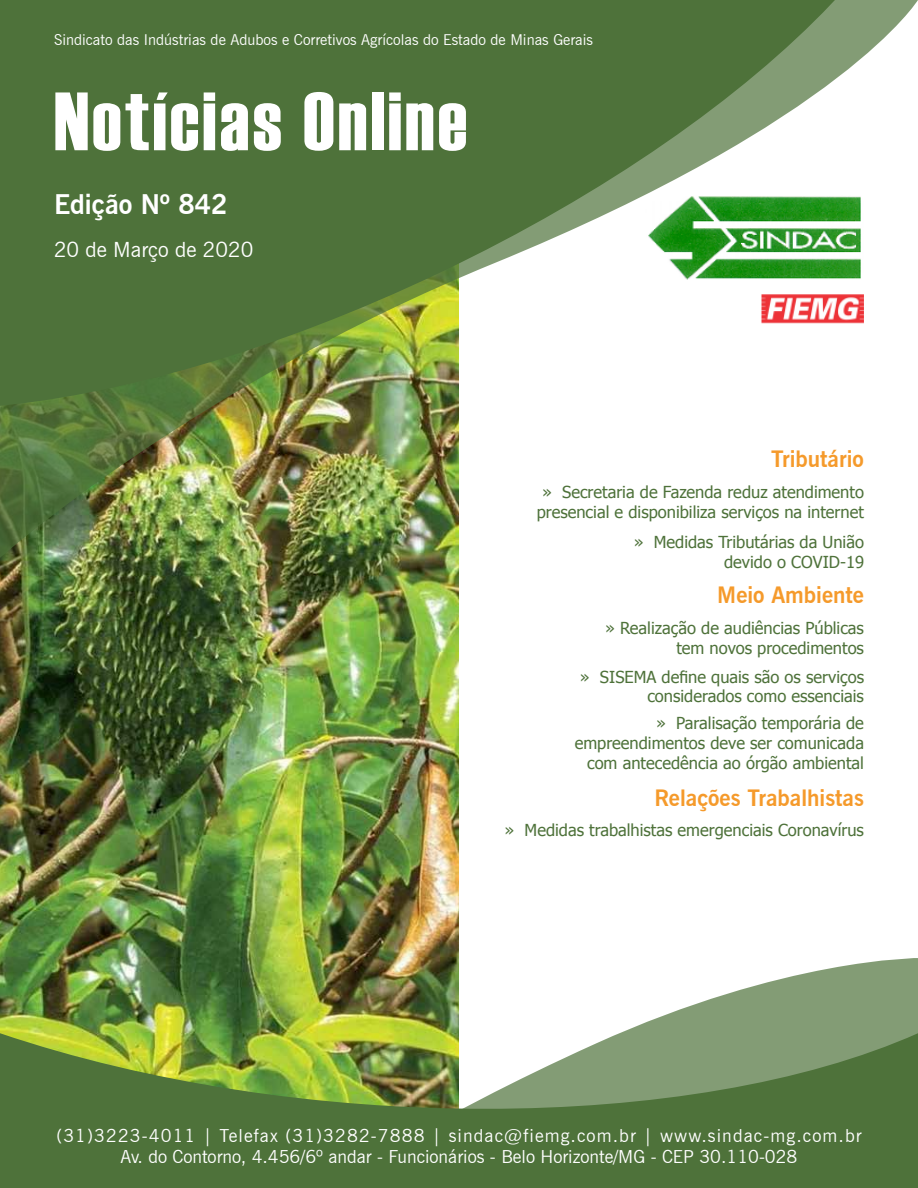
<style>
.page{position:relative;width:918px;height:1188px;background:#fff}
.page>*{position:absolute;margin:0;border:0;box-sizing:border-box;transform-origin:0 0}
.t1{font:82.5px "Haettenschweiler";letter-spacing:.04em;color:#fff}
.t2{font:700 27px "News Gothic BT";color:#fff}
.t3{font:700 22.5px "News Gothic BT";color:#f59a2b}
.t4{font:21px "News Gothic BT";color:#fff}
.t5{font:18px/21.6px "News Gothic BT";color:#fff;text-align:center}
.t6{font:16.5px/19.8px "Tahoma";color:#4e723a;text-align:right}
.t7{font:15px "News Gothic BT";color:#fff}
</style>
<div class="page">
<img style="left:1px;top:558px;width:457px;height:475px">
<img style="left:327px;top:958px;width:591px;height:75px">
<img style="left:0;top:0;width:918px;height:558px">
<svg style="left:0;top:1033px;width:918px;height:155px;background:#678649"></svg>
<img style="left:646px;top:196px;width:218px;height:87px">
<img style="left:759px;top:294px;width:105px;height:31px">
<p class="t7" style="left:54px;top:30px;width:541px">Sindicato das Indústrias de Adubos e Corretivos Agrícolas do Estado de Minas Gerais</p>
<h1 class="t1" style="left:54px;top:65px;width:415px">Notícias Online</h1>
<h2 class="t2" style="left:54px;top:188px;width:175px">Edição Nº 842</h2>
<p class="t4" style="left:54px;top:237px;width:201px">20 de Março de 2020</p>
<h3 class="t3" style="left:771px;top:446px;width:94px">Tributário</h3>
<p class="t6" style="left:537px;top:481px;width:329px;text-align:center">» Secretaria de Fazenda reduz atendimento presencial e disponibiliza serviços na internet</p>
<p class="t6" style="left:634px;top:532px;width:231px">» Medidas Tributárias da União devido o COVID-19</p>
<h3 class="t3" style="left:717px;top:582px;width:148px">Meio Ambiente</h3>
<p class="t6" style="left:605px;top:618px;width:260px">» Realização de audiências Públicas tem novos procedimentos</p>
<p class="t6" style="left:580px;top:666px;width:285px">» SISEMA define quais são os serviços considerados como essenciais</p>
<p class="t6" style="left:575px;top:713px;width:291px">» Paralisação temporária de empreendimentos deve ser comunicada com antecedência ao órgão ambiental</p>
<h3 class="t3" style="left:654px;top:784px;width:211px">Relações Trabalhistas</h3>
<p class="t6" style="left:505px;top:820px;width:361px">» Medidas trabalhistas emergenciais Coronavírus</p>
<p class="t5" style="left:56px;top:1124px;width:807px">(31)3223-4011 | Telefax (31)3282-7888 | sindac@fiemg.com.br | www.sindac-mg.com.br<br>Av. do Contorno, 4.456/6º andar - Funcionários - Belo Horizonte/MG - CEP 30.110-028</p>
</div>
